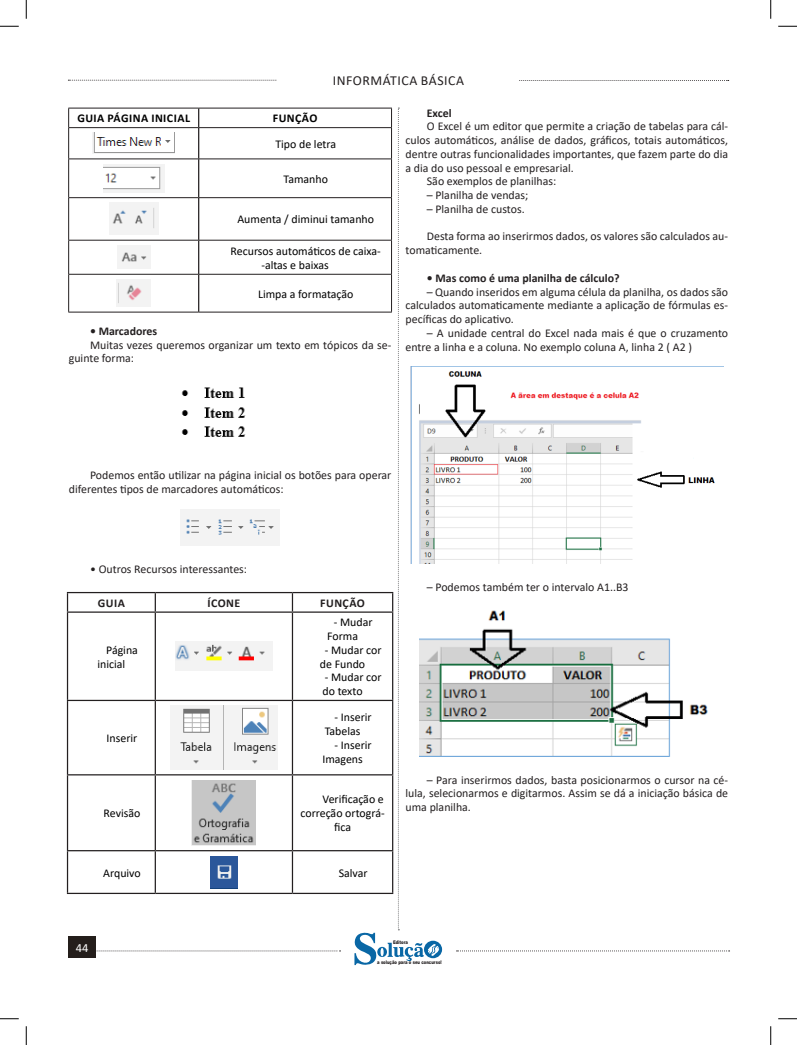
<style>
.page{position:relative;width:797px;height:1045px;background:#fff}
.page>*{position:absolute;margin:0;border:0;box-sizing:border-box;transform-origin:0 0}
.t1{font:13.75px "Calibri";letter-spacing:.04em;color:#231f20}
.t2{font:12.5px "Calibri";color:#fff}
.t3{font:11.88px/13.8px "Calibri";color:#231f20}
.t4{font:11.88px/13.8px "Calibri";color:#000}
.TITULO_DE_ASSUNTO__CORPO{font:700 11.88px "Calibri";color:#231f20}
.TITULO_DE_LEI{font:700 11.88px "Calibri";letter-spacing:.04em;color:#000}
.TITULO_DE_LEI-2{font:700 11.88px "Calibri";letter-spacing:.04em;color:#231f20}
.t5{font:900 5px "Arial";color:#231f20;scale:.76 1}
</style>
<div class="page">
<svg style="left:96px;top:950px;width:244px;height:1px"></svg>
<svg style="left:68px;top:80px;width:209px;height:1px"></svg>
<svg style="left:519px;top:80px;width:209px;height:1px"></svg>
<svg style="left:456px;top:950px;width:273px;height:1px"></svg>
<div style="left:68px;top:936px;width:28px;height:22px;background:#241e1b"></div>
<svg style="left:198px;top:109px;width:1px;height:18px"></svg>
<hr style="left:198px;top:128px;width:1px;height:31px;background:#231f20">
<hr style="left:198px;top:159px;width:1px;height:38px;background:#231f20">
<hr style="left:198px;top:198px;width:1px;height:42px;background:#231f20">
<hr style="left:198px;top:240px;width:1px;height:34px;background:#231f20">
<hr style="left:198px;top:274px;width:1px;height:38px;background:#231f20">
<hr style="left:68px;top:108px;width:131px;height:1px;background:#231f20">
<svg style="left:68px;top:108px;width:1px;height:19px"></svg>
<hr style="left:199px;top:108px;width:193px;height:1px;background:#231f20">
<hr style="left:68px;top:127px;width:131px;height:1px;background:#231f20">
<hr style="left:68px;top:128px;width:1px;height:31px;background:#231f20">
<hr style="left:199px;top:127px;width:193px;height:1px;background:#231f20">
<hr style="left:68px;top:159px;width:131px;height:1px;background:#231f20">
<hr style="left:68px;top:159px;width:1px;height:38px;background:#231f20">
<hr style="left:199px;top:159px;width:193px;height:1px;background:#231f20">
<hr style="left:68px;top:197px;width:131px;height:1px;background:#231f20">
<hr style="left:68px;top:198px;width:1px;height:42px;background:#231f20">
<hr style="left:199px;top:197px;width:193px;height:1px;background:#231f20">
<hr style="left:68px;top:240px;width:131px;height:1px;background:#231f20">
<hr style="left:68px;top:240px;width:1px;height:34px;background:#231f20">
<hr style="left:199px;top:240px;width:193px;height:1px;background:#231f20">
<hr style="left:68px;top:274px;width:131px;height:1px;background:#231f20">
<hr style="left:68px;top:274px;width:1px;height:38px;background:#231f20">
<hr style="left:199px;top:274px;width:193px;height:1px;background:#231f20">
<hr style="left:68px;top:312px;width:131px;height:1px;background:#231f20">
<hr style="left:199px;top:312px;width:193px;height:1px;background:#231f20">
<img style="left:93px;top:133px;width:81px;height:21px">
<img style="left:103px;top:164px;width:61px;height:28px">
<img style="left:109px;top:203px;width:49px;height:32px">
<img style="left:117px;top:245px;width:33px;height:24px">
<img style="left:117px;top:279px;width:33px;height:28px">
<img style="left:181px;top:387px;width:65px;height:50px">
<img style="left:180px;top:509px;width:100px;height:36px">
<hr style="left:67px;top:592px;width:88px;height:1px;background:#231f20">
<svg style="left:67px;top:593px;width:1px;height:18px"></svg>
<hr style="left:155px;top:592px;width:137px;height:1px;background:#231f20">
<svg style="left:155px;top:593px;width:1px;height:18px"></svg>
<hr style="left:292px;top:592px;width:101px;height:1px;background:#231f20">
<svg style="left:292px;top:593px;width:1px;height:18px"></svg>
<svg style="left:354px;top:108px;width:88px;height:857px"></svg>
<hr style="left:67px;top:611px;width:88px;height:2px;background:#231f20">
<hr style="left:67px;top:613px;width:1px;height:87px;background:#231f20">
<hr style="left:155px;top:611px;width:137px;height:2px;background:#231f20">
<hr style="left:155px;top:613px;width:1px;height:87px;background:#231f20">
<hr style="left:292px;top:611px;width:101px;height:2px;background:#231f20">
<hr style="left:292px;top:613px;width:1px;height:87px;background:#231f20">
<hr style="left:392px;top:613px;width:1px;height:87px;background:#231f20">
<hr style="left:67px;top:700px;width:88px;height:1px;background:#231f20">
<hr style="left:67px;top:701px;width:1px;height:73px;background:#231f20">
<hr style="left:155px;top:700px;width:137px;height:1px;background:#231f20">
<hr style="left:155px;top:701px;width:1px;height:73px;background:#231f20">
<hr style="left:292px;top:700px;width:101px;height:1px;background:#231f20">
<hr style="left:292px;top:701px;width:1px;height:73px;background:#231f20">
<hr style="left:392px;top:701px;width:1px;height:73px;background:#231f20">
<hr style="left:67px;top:774px;width:88px;height:1px;background:#231f20">
<hr style="left:67px;top:775px;width:1px;height:75px;background:#231f20">
<hr style="left:155px;top:774px;width:137px;height:1px;background:#231f20">
<hr style="left:155px;top:775px;width:1px;height:75px;background:#231f20">
<hr style="left:292px;top:774px;width:101px;height:1px;background:#231f20">
<hr style="left:292px;top:775px;width:1px;height:75px;background:#231f20">
<hr style="left:392px;top:775px;width:1px;height:75px;background:#231f20">
<hr style="left:67px;top:850px;width:88px;height:1px;background:#231f20">
<hr style="left:67px;top:851px;width:1px;height:41px;background:#231f20">
<hr style="left:155px;top:850px;width:137px;height:1px;background:#231f20">
<hr style="left:155px;top:851px;width:1px;height:41px;background:#231f20">
<hr style="left:292px;top:850px;width:101px;height:1px;background:#231f20">
<hr style="left:292px;top:851px;width:1px;height:41px;background:#231f20">
<hr style="left:392px;top:851px;width:1px;height:41px;background:#231f20">
<hr style="left:67px;top:892px;width:88px;height:2px;background:#231f20">
<hr style="left:155px;top:892px;width:137px;height:2px;background:#231f20">
<hr style="left:292px;top:892px;width:101px;height:2px;background:#231f20">
<img style="left:176px;top:642px;width:96px;height:29px">
<img style="left:170px;top:706px;width:107px;height:63px">
<img style="left:192px;top:780px;width:64px;height:65px">
<img style="left:211px;top:856px;width:26px;height:32px">
<img style="left:410px;top:367px;width:305px;height:196px">
<img style="left:419px;top:607px;width:289px;height:149px">
<svg style="left:0;top:25px;width:19px;height:2px"></svg>
<svg style="left:778px;top:25px;width:19px;height:2px"></svg>
<svg style="left:0;top:1018px;width:19px;height:1px"></svg>
<svg style="left:778px;top:1018px;width:19px;height:1px"></svg>
<svg style="left:25px;top:0;width:2px;height:19px"></svg>
<svg style="left:25px;top:1026px;width:2px;height:19px"></svg>
<svg style="left:770px;top:0;width:1px;height:19px"></svg>
<svg style="left:770px;top:1026px;width:1px;height:19px"></svg>
<p class="t1" style="left:333px;top:71px;width:133px">INFORMÁTICA BÁSICA</p>
<p class="TITULO_DE_LEI" style="left:77px;top:110px;width:114px">GUIA PÁGINA INICIAL</p>
<p class="TITULO_DE_LEI" style="left:273px;top:110px;width:46px">FUNÇÃO</p>
<p class="t4" style="left:275px;top:137px;width:62px">Tipo de letra</p>
<p class="t4" style="left:283px;top:172px;width:46px">Tamanho</p>
<p class="t4" style="left:237px;top:212px;width:138px">Aumenta / diminui tamanho</p>
<p class="t4" style="left:261px;top:244px;width:121px;text-indent:-31px">Recursos automáticos de caixa--altas e baixas</p>
<p class="t4" style="left:258px;top:286px;width:97px">Limpa a formatação</p>
<p class="TITULO_DE_ASSUNTO__CORPO" style="left:90px;top:322px;width:69px">• Marcadores</p>
<p class="t3" style="left:69px;top:337px;width:324px;text-indent:21px">Muitas vezes queremos organizar um texto em tópicos da se&shy;guinte forma:</p>
<p class="TITULO_DE_ASSUNTO__CORPO" style="left:427px;top:104px;width:26px">Excel</p>
<p class="t3" style="left:405px;top:119px;width:324px;text-align:justify;text-indent:21px">O Excel é um editor que permite a criação de tabelas para cál&shy;culos automáticos, análise de dados, gráficos, totais automáticos, dentre outras funcionalidades importantes, que fazem parte do dia a dia do uso pessoal e empresarial.</p>
<p class="t3" style="left:427px;top:174px;width:131px">São exemplos de planilhas:</p>
<p class="t3" style="left:427px;top:188px;width:103px">– Planilha de vendas;</p>
<p class="t3" style="left:427px;top:202px;width:99px">– Planilha de custos.</p>
<p class="t3" style="left:405px;top:229px;width:324px;text-indent:21px">Desta forma ao inserirmos dados, os valores são calculados au&shy;tomaticamente.</p>
<p class="TITULO_DE_ASSUNTO__CORPO" style="left:427px;top:269px;width:194px">• Mas como é uma planilha de cálculo?</p>
<p class="t3" style="left:405px;top:284px;width:324px;text-align:justify;text-indent:21px">– Quando inseridos em alguma célula da planilha, os dados são calculados automaticamente mediante a aplicação de fórmulas es&shy;pecíficas do aplicativo.</p>
<p class="t3" style="left:405px;top:326px;width:324px;text-indent:21px">– A unidade central do Excel nada mais é que o cruzamento entre a linha e a coluna. No exemplo coluna A, linha 2 ( A2 )</p>
<p class="t3" style="left:69px;top:468px;width:324px;text-indent:21px">Podemos então utilizar na página inicial os botões para operar diferentes tipos de marcadores automáticos:</p>
<p class="t3" style="left:90px;top:562px;width:158px">• Outros Recursos interessantes:</p>
<p class="TITULO_DE_LEI-2" style="left:98px;top:594px;width:29px">GUIA</p>
<p class="TITULO_DE_LEI-2" style="left:207px;top:594px;width:34px">ÍCONE</p>
<p class="TITULO_DE_LEI-2" style="left:320px;top:594px;width:46px">FUNÇÃO</p>
<p class="t4" style="left:97px;top:643px;width:42px;text-indent:9px">Página inicial</p>
<p class="t4" style="left:327px;top:615px;width:47px;text-indent:7px">- Mudar<br>Forma</p>
<p class="t4" style="left:320px;top:643px;width:63px;text-indent:5px">- Mudar cor de Fundo</p>
<p class="t4" style="left:322px;top:670px;width:61px">- Mudar cor do texto</p>
<p class="t4" style="left:107px;top:731px;width:32px">Inserir</p>
<p class="t4" style="left:104px;top:806px;width:38px">Revisão</p>
<p class="t4" style="left:325px;top:710px;width:49px;text-indent:10px">- Inserir<br>Tabelas</p>
<p class="t4" style="left:322px;top:738px;width:51px;text-indent:12px">- Inserir<br>Imagens</p>
<p class="t4" style="left:322px;top:792px;width:63px">Verificação e</p>
<p class="t4" style="left:300px;top:806px;width:86px">correção ortográ-</p>
<p class="t4" style="left:334px;top:820px;width:18px">fica</p>
<p class="t4" style="left:103px;top:865px;width:39px">Arquivo</p>
<p class="t4" style="left:339px;top:865px;width:30px">Salvar</p>
<p class="t3" style="left:427px;top:579px;width:203px">– Podemos também ter o intervalo A1..B3</p>
<p class="t3" style="left:405px;top:772px;width:324px;text-align:justify;text-indent:21px">– Para inserirmos dados, basta posicionarmos o cursor na cé&shy;lula, selecionarmos e digitarmos. Assim se dá a iniciação básica de uma planilha.</p>
<p class="t2" style="left:73px;top:940px;width:17px">4444</p>
<p class="t5" style="left:393px;top:939px;width:21px">Editora</p>
<p class="t5" style="left:377px;top:959px;width:86px">a solução para o seu concurso!</p>
</div>
